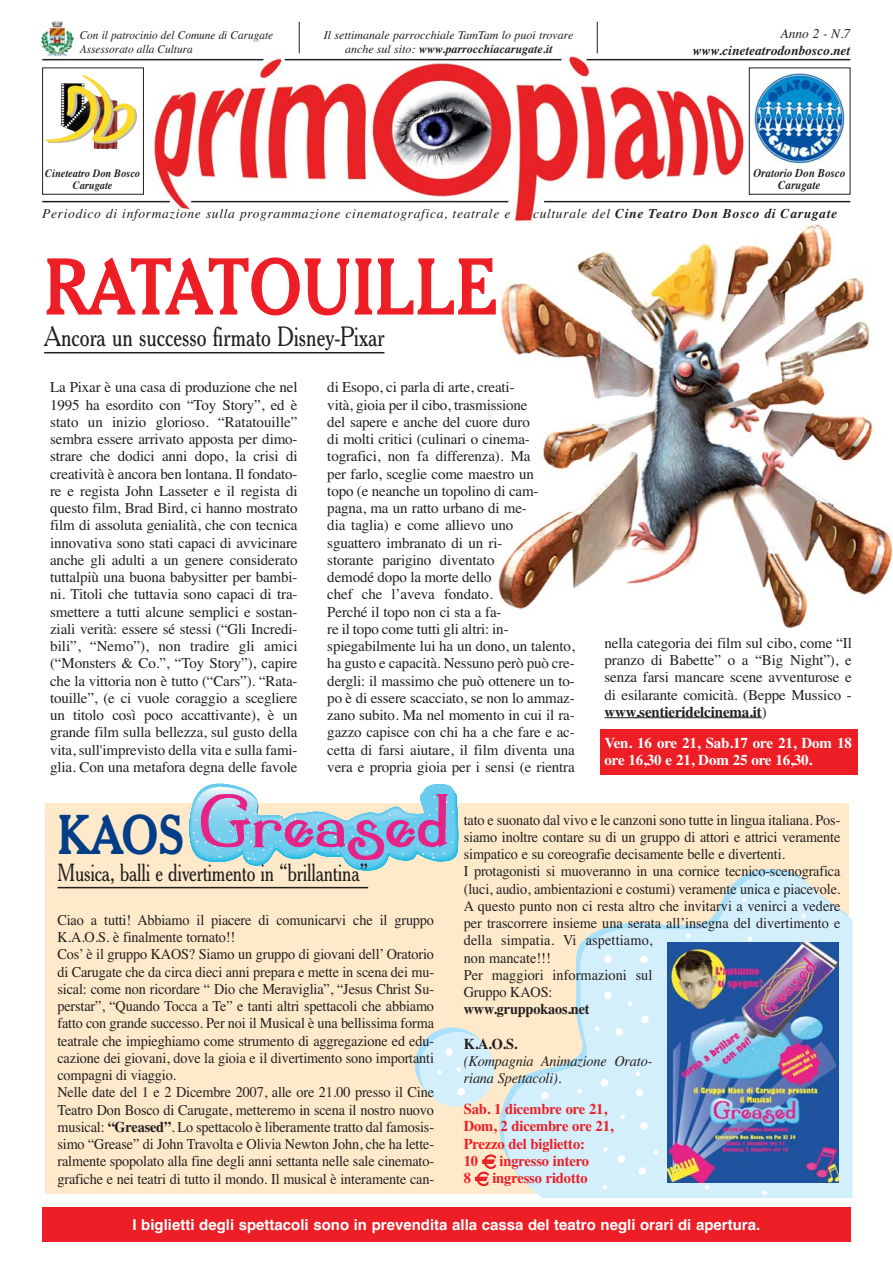
<style>
.page{position:relative;width:893px;height:1263px;background:#fff}
.page>*{position:absolute;margin:0;border:0;box-sizing:border-box;transform-origin:0 0}
.t1{font:700 77.7px "Cheltenham BT";color:#ed1e25;scale:.82 1}
.t2{font:700 54.15px "Cheltenham BT";color:#023e88;scale:.82 1}
.t3{font:27px "Cheltenham BT";color:#231f20;scale:.82 1}
.t4{font:24px "Cheltenham BT";letter-spacing:-.01em;color:#231f20;scale:.82 1}
.t5{font:15px/17.2px "Times";letter-spacing:-.01em;color:#231f20;text-align:justify}
.t6{font:15px/17.2px "Times";letter-spacing:-.01em;color:#231f20;scale:.95 1}
.t7{font:700 15px/17.2px "Times";letter-spacing:-.01em;color:#ed1e25}
.t8{font:700 15px "Helvetica";color:#fff}
.t9{font:700 15px/17.2px "Times";letter-spacing:-.01em;color:#fff}
.t10{font:italic 15px/17.2px "Times";letter-spacing:-.01em;color:#231f20;scale:.95 1}
.t11{font:700 15px "Times";letter-spacing:-.01em;color:#231f20;scale:.95 1}
.t12{font:italic 13.5px "Times";letter-spacing:.05em;color:#231f20}
.t13{font:italic 700 13.5px "Times";letter-spacing:.05em;color:#231f20}
.t14{font:italic 700 13.5px "Times";color:#231f20}
.t15{font:italic 12px/14.4px "Times";color:#231f20;text-align:center}
.t16{font:italic 12px/14.4px "Times";color:#231f20;scale:.94 1}
.t17{font:italic 700 12px/12px "Times";color:#231f20;text-align:center;scale:.91 1}
.t18{font:italic 700 11.25px/12px "Times";color:#231f20;text-align:center;scale:.92 1}
.s1{font-weight:700}
.s2{font-weight:400}
.s3{font-family:"Euro Logo";font-weight:400;font-size:13.5px}
</style>
<div class="page">
<div style="left:600px;top:729px;width:258px;height:46px;background:#ed1e25"></div>
<div style="left:45px;top:803px;width:803px;height:391px;background:#feeaca"></div>
<img style="left:489px;top:179px;width:404px;height:450px">
<img style="left:144px;top:51px;width:608px;height:191px">
<hr style="left:42px;top:201px;width:128px;height:1px;background:#231f20">
<hr style="left:191px;top:201px;width:317px;height:1px;background:#231f20">
<hr style="left:544px;top:201px;width:306px;height:1px;background:#231f20">
<hr style="left:587px;top:59px;width:263px;height:1px;background:#231f20">
<hr style="left:285px;top:59px;width:276px;height:1px;background:#231f20">
<hr style="left:42px;top:59px;width:221px;height:1px;background:#231f20">
<svg style="left:42px;top:67px;width:808px;height:128px"></svg>
<div style="left:752px;top:73px;width:95px;height:100px;background:#fff"></div>
<img style="left:752px;top:73px;width:93px;height:91px">
<img style="left:87px;top:76px;width:50px;height:73px">
<img style="left:41px;top:21px;width:33px;height:36px">
<div style="left:42px;top:1207px;width:808px;height:35px;background:#ed1e25"></div>
<hr style="left:299px;top:22px;width:1px;height:31px;background:#231f20">
<hr style="left:597px;top:22px;width:1px;height:31px;background:#231f20">
<hr style="left:604px;top:717px;width:32px;height:1px;background:#231f20">
<hr style="left:636px;top:717px;width:126px;height:1px;background:#231f20">
<hr style="left:44px;top:352px;width:340px;height:1px;background:#231f20">
<svg style="left:189px;top:783px;width:270px;height:88px"></svg>
<div style="left:415px;top:1027px;width:75px;height:75px;background:#aae0fa;border-radius:50%"></div>
<svg style="left:499px;top:872px;width:353px;height:326px;fill:#d4effc"></svg>
<div style="left:419px;top:1032px;width:75px;height:75px;background:#d4effc;border-radius:50%"></div>
<hr style="left:57px;top:887px;width:311px;height:1px;background:#231f20">
<img style="left:667px;top:943px;width:171px;height:239px">
<div style="left:641px;top:1016px;width:8px;height:7px;background:#fff;border-radius:50%"></div>
<div style="left:615px;top:1028px;width:8px;height:8px;background:#fff;border-radius:50%"></div>
<div style="left:636px;top:1089px;width:7px;height:7px;background:#fff;border-radius:50%"></div>
<div style="left:601px;top:1079px;width:7px;height:7px;background:#fff;border-radius:50%"></div>
<div style="left:604px;top:992px;width:8px;height:7px;background:#fff;border-radius:50%"></div>
<div style="left:604px;top:956px;width:8px;height:7px;background:#fff;border-radius:50%"></div>
<div style="left:640px;top:956px;width:8px;height:7px;background:#fff;border-radius:50%"></div>
<div style="left:640px;top:1122px;width:8px;height:8px;background:#fff;border-radius:50%"></div>
<div style="left:618px;top:1155px;width:7px;height:8px;background:#fff;border-radius:50%"></div>
<div style="left:541px;top:1092px;width:7px;height:7px;background:#fff;border-radius:50%"></div>
<div style="left:457px;top:1088px;width:8px;height:7px;background:#fff;border-radius:50%"></div>
<div style="left:445px;top:1048px;width:8px;height:8px;background:#fff;border-radius:50%"></div>
<svg style="left:437px;top:1070px;width:4px;height:5px"></svg>
<svg style="left:457px;top:1067px;width:4px;height:4px"></svg>
<svg style="left:577px;top:1089px;width:5px;height:5px"></svg>
<svg style="left:636px;top:1072px;width:4px;height:4px"></svg>
<svg style="left:628px;top:1001px;width:4px;height:5px"></svg>
<svg style="left:686px;top:933px;width:5px;height:5px"></svg>
<svg style="left:748px;top:937px;width:4px;height:4px"></svg>
<svg style="left:801px;top:914px;width:5px;height:4px"></svg>
<svg style="left:742px;top:897px;width:5px;height:5px"></svg>
<svg style="left:653px;top:1150px;width:5px;height:5px"></svg>
<svg style="left:603px;top:1185px;width:4px;height:4px"></svg>
<svg style="left:705px;top:1185px;width:4px;height:4px"></svg>
<svg style="left:762px;top:1190px;width:5px;height:5px"></svg>
<svg style="left:620px;top:1115px;width:5px;height:4px"></svg>
<svg style="left:595px;top:1026px;width:4px;height:5px"></svg>
<svg style="left:603px;top:1147px;width:4px;height:5px"></svg>
<div style="left:638px;top:1167px;width:8px;height:8px;background:#fff;border-radius:50%"></div>
<p class="t16" style="left:80px;top:28px;width:207px">Con il patrocinio del Comune di Carugate<br>Assessorato alla Cultura</p>
<p class="t12" style="left:781px;top:29px;width:71px">Anno 2 - N.7</p>
<p class="t15" style="left:324px;top:28px;width:251px">Il settimanale parrocchiale TamTam lo puoi trovare anche sul sito: <span class="s1">www.parrocchiacarugate.it</span></p>
<p class="t14" style="left:692px;top:45px;width:159px">www.cineteatrodonbosco.net</p>
<p class="t18" style="left:45px;top:168px;width:105px">Cineteatro Don Bosco<br>Carugate</p>
<p class="t17" style="left:753px;top:168px;width:102px">Oratorio Don Bosco<br>Carugate</p>
<p class="t12" style="left:42px;top:209px;width:470px">Periodico di informazione sulla programmazione cinematografica, teatrale e</p>
<p class="t13" style="left:533px;top:209px;width:306px"><span class="s2">culturale del</span> Cine Teatro Don Bosco di Carugate</p>
<h1 class="t1" style="left:44px;top:258px;width:555px">RATATOUILLE</h1>
<h3 class="t3" style="left:44px;top:323px;width:416px">Ancora un successo firmato Disney-Pixar</h3>
<p class="t5" style="left:50px;top:380px;width:249px">La Pixar è una casa di produzione che nel 1995 ha esordito con “Toy Story”, ed è stato un inizio glorioso. “Ratatouille” sembra essere arrivato apposta per dimo&shy;strare che dodici anni dopo, la crisi di creatività è ancora ben lontana. Il fondato&shy;re e regista John Lasseter e il regista di questo film, Brad Bird, ci hanno mostrato film di assoluta genialità, che con tecnica innovativa sono stati capaci di avvicinare anche gli adulti a un genere considerato tuttalpiù una buona babysitter per bambi&shy;ni. Titoli che tuttavia sono capaci di tra&shy;smettere a tutti alcune semplici e sostan&shy;ziali verità: essere sé stessi (“Gli Incredi&shy;bili”, “Nemo”), non tradire gli amici (“Monsters &amp; Co.”, “Toy Story”), capire che la vittoria non è tutto (“Cars”). “Rata&shy;touille”, (e ci vuole coraggio a scegliere un titolo così poco accattivante), è un grande film sulla bellezza, sul gusto della vita, sull'imprevisto della vita e sulla fami&shy;glia. Con una metafora degna delle favole</p>
<p class="t5" style="left:327px;top:380px;width:249px;text-align:left">di Esopo, ci parla di arte, creati-<br>vità, gioia per il cibo, trasmissione<br>del sapere e anche del cuore duro<br>di molti critici (culinari o cinema&shy;tografici, non fa differenza). Ma<br>per farlo, sceglie come maestro un<br>topo (e neanche un topolino di cam&shy;pagna, ma un ratto urbano di me-<br>dia taglia) e come allievo uno<br>sguattero imbranato di un ri-<br>storante parigino diventato<br>demodé dopo la morte dello<br>chef che l’aveva fondato.<br>Perché il topo non ci sta a fa-<br>re il topo come tutti gli altri: in&shy;spiegabilmente lui ha un dono, un talento, ha gusto e capacità. Nessuno però può cre&shy;dergli: il massimo che può ottenere un to&shy;po è di essere scacciato, se non lo ammaz&shy;zano subito. Ma nel momento in cui il ra&shy;gazzo capisce con chi ha a che fare e ac&shy;cetta di farsi aiutare, il film diventa una vera e propria gioia per i sensi (e rientra</p>
<p class="t5" style="left:604px;top:636px;width:249px">nella categoria dei film sul cibo, come “Il pranzo di Babette” o a “Big Night”), e senza farsi mancare scene avventurose e di esilarante comicità. (Beppe Mussico - <span class="s1">www.sentieridelcinema.it</span>)</p>
<p class="t9" style="left:604px;top:735px;width:249px">Ven. 16 ore 21, Sab.17 ore 21, Dom 18 ore 16,30 e 21, Dom 25 ore 16,30.</p>
<h2 class="t2" style="left:57px;top:814px;width:156px">KAOS</h2>
<h3 class="t4" style="left:57px;top:860px;width:380px">Musica, balli e divertimento in “brillantina”</h3>
<p class="t6" style="left:57px;top:913px;width:398px">Ciao a tutti! Abbiamo il piacere di comunicarvi che il gruppo K.A.O.S. è finalmente tornato!!<br>Cos’ è il gruppo KAOS? Siamo un gruppo di giovani dell’ Oratorio di Carugate che da circa dieci anni prepara e mette in scena dei mu&shy;sical: come non ricordare “ Dio che Meraviglia”, “Jesus Christ Su&shy;perstar”, “Quando Tocca a Te” e tanti altri spettacoli che abbiamo fatto con grande successo. Per noi il Musical è una bellissima forma teatrale che impieghiamo come strumento di aggregazione ed edu&shy;cazione dei giovani, dove la gioia e il divertimento sono importanti compagni di viaggio.<br>Nelle date del 1 e 2 Dicembre 2007, alle ore 21.00 presso il Cine Teatro Don Bosco di Carugate, metteremo in scena il nostro nuovo musical: <span class="s1">“Greased”</span>. Lo spettacolo è liberamente tratto dal famosis&shy;simo “Grease” di John Travolta e Olivia Newton John, che ha lette&shy;ralmente spopolato alla fine degli anni settanta nelle sale cinemato&shy;grafiche e nei teatri di tutto il mondo. Il musical è interamente can-</p>
<p class="t6" style="left:464px;top:812px;width:398px">tato e suonato dal vivo e le canzoni sono tutte in lingua italiana. Pos&shy;siamo inoltre contare su di un gruppo di attori e attrici veramente simpatico e su coreografie decisamente belle e divertenti.<br>I protagonisti si muoveranno in una cornice tecnico-scenografica (luci, audio, ambientazioni e costumi) veramente unica e piacevole.<br>A questo punto non ci resta altro che invitarvi a venirci a vedere per trascorrere insieme una serata all’insegna del divertimento e della simpatia. Vi aspettiamo,<br>non mancate!!!<br>Per maggiori informazioni sul<br>Gruppo KAOS:</p>
<p class="t11" style="left:464px;top:1004px;width:134px">www.gruppokaos.net</p>
<p class="t11" style="left:464px;top:1038px;width:58px">K.A.O.S.</p>
<p class="t10" style="left:464px;top:1054px;width:200px">(Kompagnia Animazione Orato&shy;riana Spettacoli).</p>
<p class="t7" style="left:464px;top:1102px;width:151px">Sab. 1 dicembre ore 21,<br>Dom, 2 dicembre ore 21,<br>Prezzo del biglietto:<br>10 <span class="s3">E</span> ingresso intero<br>8 <span class="s3">E</span> ingresso ridotto</p>
<p class="t8" style="left:132px;top:1219px;width:629px">I biglietti degli spettacoli sono in prevendita alla cassa del teatro negli orari di apertura.</p>
</div>
